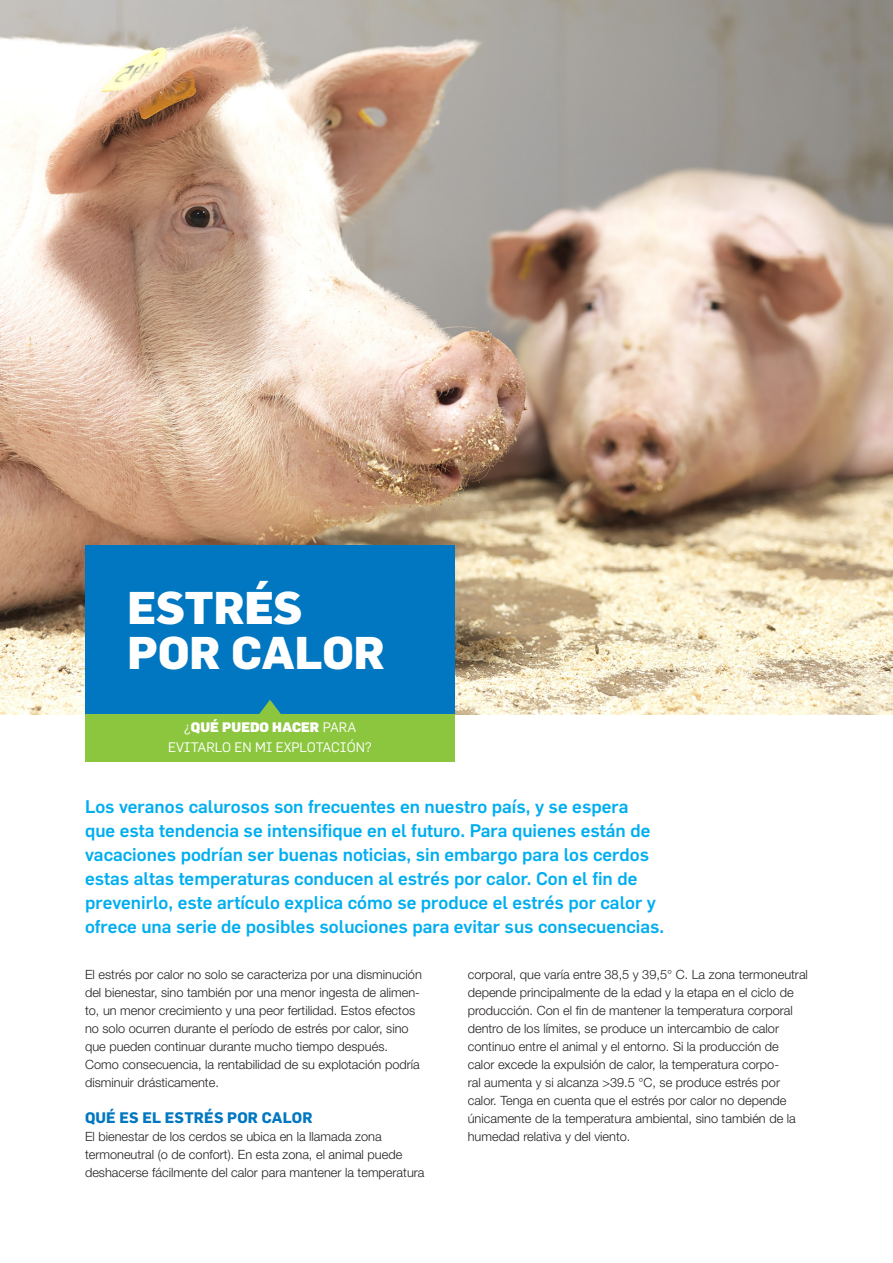
<style>
.page{position:relative;width:893px;height:1263px;background:#fff}
.page>*{position:absolute;margin:0;border:0;box-sizing:border-box;transform-origin:0 0}
.Title_copy_block{font:800 45px "Flama";color:#fff}
.Intro{font:500 18px/24px "Flama";color:#00aeef}
.Subtitle{font:700 15px "Flama";letter-spacing:.01em;color:#0077c0}
.t1{font:13.5px/19.5px "Flama";color:#fff;text-align:center}
.Text{font:300 12.75px/18px "Helvetica Neue LT Std";color:#231f20}
.s1{font-weight:900}
</style>
<div class="page">
<img style="left:0;top:0;width:893px;height:714px">
<div style="left:85px;top:545px;width:370px;height:169px;background:#0077c0"></div>
<svg style="left:259px;top:700px;width:22px;height:14px"></svg>
<div style="left:85px;top:714px;width:370px;height:48px;background:#8bc63e"></div>
<p class="Title_copy_block" style="left:128px;top:579px;width:176px">ESTRÉS</p>
<p class="Title_copy_block" style="left:128px;top:624px;width:259px">POR CALOR</p>
<p class="t1" style="left:168px;top:717px;width:205px">¿<span class="s1">QUÉ PUEDO HACER</span> PARA<br>EVITARLO EN MI EXPLOTACIÓN?</p>
<p class="Intro" style="left:85px;top:794px;width:581px">Los veranos calurosos son frecuentes en nuestro país, y se espera<br>que esta tendencia se intensifique en el futuro. Para quienes están de vacaciones podrían ser buenas noticias, sin embargo para los cerdos estas altas temperaturas conducen al estrés por calor. Con el fin de prevenirlo, este artículo explica cómo se produce el estrés por calor y ofrece una serie de posibles soluciones para evitar sus consecuencias.</p>
<p class="Text" style="left:85px;top:965px;width:338px">El estrés por calor no solo se caracteriza por una disminución del bienestar, sino también por una menor ingesta de alimen&shy;to, un menor crecimiento y una peor fertilidad. Estos efectos no solo ocurren durante el período de estrés por calor, sino que pueden continuar durante mucho tiempo después.<br>Como consecuencia, la rentabilidad de su explotación podría disminuir drásticamente.</p>
<p class="Subtitle" style="left:85px;top:1108px;width:229px">QUÉ ES EL ESTRÉS POR CALOR</p>
<p class="Text" style="left:85px;top:1127px;width:341px">El bienestar de los cerdos se ubica en la llamada zona termoneutral (o de confort). En esta zona, el animal puede deshacerse fácilmente del calor para mantener la temperatura</p>
<p class="Text" style="left:468px;top:965px;width:342px">corporal, que varía entre 38,5 y 39,5° C. La zona termoneutral depende principalmente de la edad y la etapa en el ciclo de producción. Con el fin de mantener la temperatura corporal dentro de los límites, se produce un intercambio de calor continuo entre el animal y el entorno. Si la producción de calor excede la expulsión de calor, la temperatura corpo-<br>ral aumenta y si alcanza &gt;39.5 °C, se produce estrés por calor. Tenga en cuenta que el estrés por calor no depende únicamente de la temperatura ambiental, sino también de la humedad relativa y del viento.</p>
</div>
